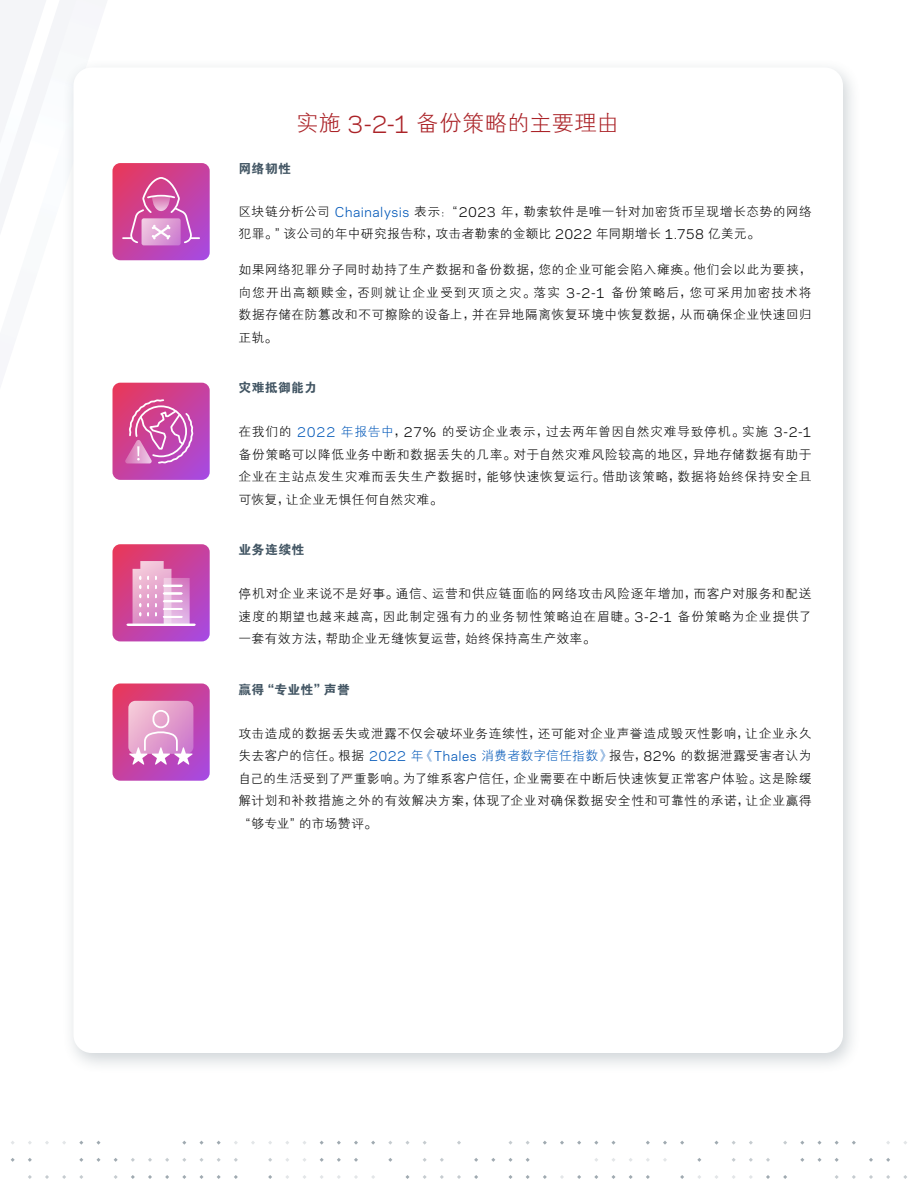
<style>
.page{position:relative;width:918px;height:1188px;background:#fff}
.page>*{position:absolute;margin:0;border:0;box-sizing:border-box;transform-origin:0 0}
.t1{font:22.5px "FZXH1 K GBK1 0";letter-spacing:.005em;color:#ab2328}
.t2{font:12.75px/22.5px "FZXH1 K GBK1 0";letter-spacing:.035em;color:#000;text-align:justify}
.t3{font:12.75px "FZDHTK GBK1 0";letter-spacing:.03em;color:#425563}
.s1{font-family:"Polaris"}
.s2{font-family:"Polaris";color:#0057b8}
.s3{color:#0057b8}
</style>
<div class="page">
<svg style="left:783px;top:1175px;width:4px;height:4px"></svg>
<svg style="left:766px;top:1158px;width:4px;height:4px"></svg>
<svg style="left:766px;top:1175px;width:4px;height:4px"></svg>
<svg style="left:749px;top:1158px;width:4px;height:4px"></svg>
<svg style="left:714px;top:1141px;width:5px;height:4px"></svg>
<svg style="left:697px;top:1158px;width:4px;height:4px"></svg>
<svg style="left:680px;top:1141px;width:4px;height:4px"></svg>
<svg style="left:680px;top:1175px;width:4px;height:4px"></svg>
<svg style="left:663px;top:1141px;width:4px;height:4px"></svg>
<svg style="left:646px;top:1141px;width:4px;height:4px"></svg>
<svg style="left:646px;top:1175px;width:4px;height:4px"></svg>
<svg style="left:629px;top:1175px;width:4px;height:4px"></svg>
<svg style="left:611px;top:1141px;width:5px;height:4px"></svg>
<svg style="left:611px;top:1175px;width:5px;height:4px"></svg>
<svg style="left:594px;top:1175px;width:4px;height:4px"></svg>
<svg style="left:577px;top:1141px;width:4px;height:4px"></svg>
<svg style="left:577px;top:1175px;width:4px;height:4px"></svg>
<svg style="left:560px;top:1141px;width:4px;height:4px"></svg>
<svg style="left:560px;top:1175px;width:4px;height:4px"></svg>
<svg style="left:543px;top:1141px;width:4px;height:4px"></svg>
<svg style="left:543px;top:1175px;width:4px;height:4px"></svg>
<svg style="left:526px;top:1158px;width:4px;height:4px"></svg>
<svg style="left:526px;top:1175px;width:4px;height:4px"></svg>
<svg style="left:508px;top:1141px;width:5px;height:4px"></svg>
<svg style="left:508px;top:1158px;width:5px;height:4px"></svg>
<svg style="left:508px;top:1175px;width:5px;height:4px"></svg>
<svg style="left:491px;top:1158px;width:4px;height:4px"></svg>
<svg style="left:474px;top:1158px;width:4px;height:4px"></svg>
<svg style="left:474px;top:1175px;width:4px;height:4px"></svg>
<svg style="left:457px;top:1141px;width:4px;height:4px"></svg>
<svg style="left:457px;top:1175px;width:4px;height:4px"></svg>
<svg style="left:440px;top:1158px;width:4px;height:4px"></svg>
<svg style="left:440px;top:1175px;width:4px;height:4px"></svg>
<svg style="left:423px;top:1175px;width:4px;height:4px"></svg>
<svg style="left:405px;top:1141px;width:5px;height:4px"></svg>
<svg style="left:405px;top:1175px;width:5px;height:4px"></svg>
<svg style="left:388px;top:1158px;width:4px;height:4px"></svg>
<svg style="left:371px;top:1141px;width:4px;height:4px"></svg>
<svg style="left:354px;top:1141px;width:4px;height:4px"></svg>
<svg style="left:354px;top:1158px;width:4px;height:4px"></svg>
<svg style="left:354px;top:1175px;width:4px;height:4px"></svg>
<svg style="left:337px;top:1141px;width:4px;height:4px"></svg>
<svg style="left:337px;top:1158px;width:4px;height:4px"></svg>
<svg style="left:320px;top:1158px;width:4px;height:4px"></svg>
<svg style="left:268px;top:1158px;width:4px;height:4px"></svg>
<svg style="left:268px;top:1175px;width:4px;height:4px"></svg>
<svg style="left:234px;top:1158px;width:4px;height:4px"></svg>
<svg style="left:234px;top:1175px;width:4px;height:4px"></svg>
<svg style="left:217px;top:1175px;width:4px;height:4px"></svg>
<svg style="left:199px;top:1141px;width:5px;height:4px"></svg>
<svg style="left:199px;top:1158px;width:5px;height:4px"></svg>
<svg style="left:199px;top:1175px;width:5px;height:4px"></svg>
<svg style="left:182px;top:1175px;width:4px;height:4px"></svg>
<svg style="left:165px;top:1158px;width:4px;height:4px"></svg>
<svg style="left:165px;top:1175px;width:4px;height:4px"></svg>
<svg style="left:148px;top:1158px;width:4px;height:4px"></svg>
<svg style="left:148px;top:1175px;width:4px;height:4px"></svg>
<svg style="left:131px;top:1158px;width:4px;height:4px"></svg>
<svg style="left:131px;top:1175px;width:4px;height:4px"></svg>
<svg style="left:114px;top:1158px;width:4px;height:4px"></svg>
<svg style="left:114px;top:1175px;width:4px;height:4px"></svg>
<svg style="left:96px;top:1141px;width:5px;height:4px"></svg>
<svg style="left:96px;top:1158px;width:5px;height:4px"></svg>
<svg style="left:79px;top:1158px;width:4px;height:4px"></svg>
<svg style="left:79px;top:1175px;width:4px;height:4px"></svg>
<svg style="left:62px;top:1175px;width:4px;height:4px"></svg>
<svg style="left:45px;top:1175px;width:4px;height:4px"></svg>
<svg style="left:28px;top:1158px;width:4px;height:4px"></svg>
<svg style="left:28px;top:1175px;width:4px;height:4px"></svg>
<svg style="left:11px;top:1158px;width:4px;height:4px"></svg>
<svg style="left:903px;top:1175px;width:4px;height:4px"></svg>
<svg style="left:886px;top:1158px;width:4px;height:4px"></svg>
<svg style="left:886px;top:1175px;width:4px;height:4px"></svg>
<svg style="left:869px;top:1158px;width:4px;height:4px"></svg>
<svg style="left:869px;top:1175px;width:4px;height:4px"></svg>
<svg style="left:852px;top:1141px;width:4px;height:4px"></svg>
<svg style="left:852px;top:1175px;width:4px;height:4px"></svg>
<svg style="left:835px;top:1158px;width:4px;height:4px"></svg>
<svg style="left:835px;top:1175px;width:4px;height:4px"></svg>
<svg style="left:817px;top:1141px;width:5px;height:4px"></svg>
<svg style="left:817px;top:1158px;width:5px;height:4px"></svg>
<svg style="left:800px;top:1158px;width:4px;height:4px"></svg>
<div style="left:61px;top:58px;width:800px;height:1016px;background:#425563;opacity:.25"></div>
<div style="left:74px;top:68px;width:769px;height:985px;background:#fff;border-radius:18px"></div>
<svg style="left:0;top:0;width:210px;height:375px"></svg>
<svg style="left:112px;top:383px;width:98px;height:97px;background:#cd56a8"></svg>
<svg style="left:112px;top:544px;width:98px;height:97px;background:#d46cb3"></svg>
<svg style="left:112px;top:684px;width:98px;height:97px;background:#d46fb6"></svg>
<h1 class="t1" style="left:296px;top:111px;width:325px">实施 <span class="s1">3-2-1</span> 备份策略的主要理由</h1>
<p class="t3" style="left:238px;top:162px;width:54px">网络韧性</p>
<p class="t2" style="left:238px;top:200px;width:575px">区块链分析公司 <span class="s2">Chainalysis</span> 表示：“<span class="s1">2023</span> 年，勒索软件是唯一针对加密货币呈现增长态势的网络犯罪。”该公司的年中研究报告称，攻击者勒索的金额比 <span class="s1">2022</span> 年同期增长 <span class="s1">1.758</span> 亿美元。</p>
<p class="t2" style="left:238px;top:259px;width:575px">如果网络犯罪分子同时劫持了生产数据和备份数据，您的企业可能会陷入瘫痪。他们会以此为要挟，向您开出高额赎金，否则就让企业受到灭顶之灾。落实 <span class="s1">3-2-1</span> 备份策略后，您可采用加密技术将数据存储在防篡改和不可擦除的设备上，并在异地隔离恢复环境中恢复数据，从而确保企业快速回归正轨。</p>
<p class="t3" style="left:238px;top:381px;width:80px">灾难抵御能力</p>
<p class="t2" style="left:238px;top:421px;width:575px">在我们的 <span class="s2">2022</span> <span class="s3">年报告中</span>，<span class="s1">27%</span> 的受访企业表示，过去两年曾因自然灾难导致停机。实施 <span class="s1">3-2-1</span>备份策略可以降低业务中断和数据丢失的几率。对于自然灾难风险较高的地区，异地存储数据有助于企业在主站点发生灾难而丢失生产数据时，能够快速恢复运行。借助该策略，数据将始终保持安全且可恢复，让企业无惧任何自然灾难。</p>
<p class="t3" style="left:238px;top:543px;width:67px">业务连续性</p>
<p class="t2" style="left:238px;top:583px;width:575px">停机对企业来说不是好事。通信、运营和供应链面临的网络攻击风险逐年增加，而客户对服务和配送速度的期望也越来越高，因此制定强有力的业务韧性策略迫在眉睫。<span class="s1">3-2-1</span> 备份策略为企业提供了一套有效方法，帮助企业无缝恢复运营，始终保持高生产效率。</p>
<p class="t3" style="left:238px;top:682px;width:113px">赢得“专业性”声誉</p>
<p class="t2" style="left:238px;top:722px;width:575px">攻击造成的数据丢失或泄露不仅会破坏业务连续性，还可能对企业声誉造成毁灭性影响，让企业永久失去客户的信任。根据 <span class="s2">2022</span> <span class="s3">年《</span><span class="s2">Thales</span> <span class="s3">消费者数字信任指数》</span>报告，<span class="s1">82%</span> 的数据泄露受害者认为自己的生活受到了严重影响。为了维系客户信任，企业需要在中断后快速恢复正常客户体验。这是除缓解计划和补救措施之外的有效解决方案，体现了企业对确保数据安全性和可靠性的承诺，让企业赢得“够专业”的市场赞评。</p>
</div>
